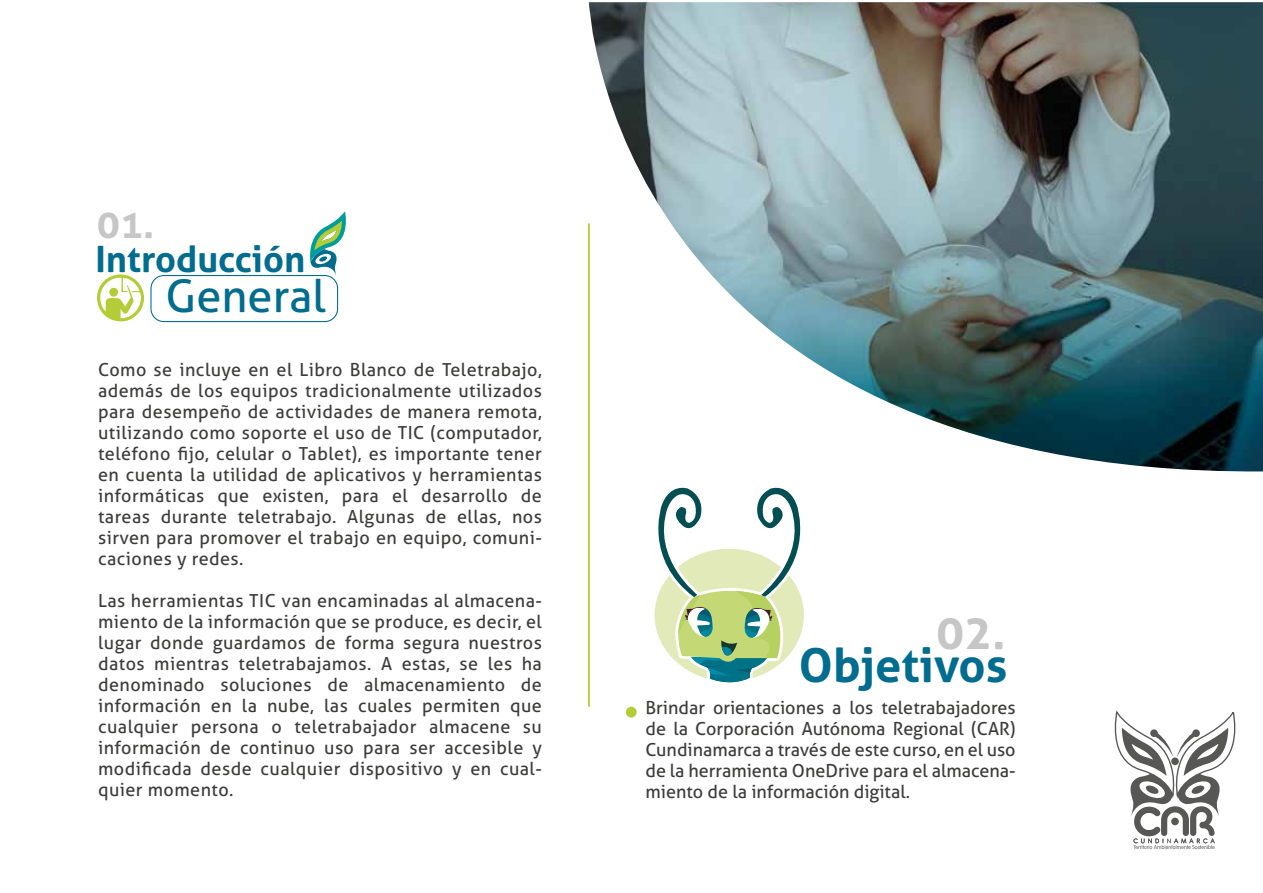
<style>
.page{position:relative;width:1263px;height:893px;background:#fff}
.page>*{position:absolute;margin:0;border:0;box-sizing:border-box;transform-origin:0 0}
.t1{font:700 46.95px "Aller";color:#006c8f}
.t2{font:700 46.8px "Aller";color:#c6c6c6}
.t3{font:45.15px "Aller";color:#006c8f}
.t4{font:700 38.55px "Aller";color:#c6c6c6}
.t5{font:700 36.15px "Aller";color:#006c8f}
.t6{font:18px/21px "Aller";letter-spacing:.025em;color:#3c3c3b;text-align:justify}
</style>
<div class="page">
<div style="left:150px;top:275px;width:188px;height:47px;border:1px solid #006c8f;border-radius:13px"></div>
<svg style="left:97px;top:274px;width:47px;height:48px"></svg>
<div style="left:109px;top:288px;width:9px;height:9px;background:#b4cd36;border-radius:50%"></div>
<div style="left:626px;top:707px;width:11px;height:10px;background:#b4cd36;border-radius:50%"></div>
<hr style="left:588px;top:223px;width:2px;height:484px;background:#b4cd36">
<svg style="left:306px;top:211px;width:40px;height:65px"></svg>
<svg style="left:1114px;top:711px;width:122px;height:138px"></svg>
<svg style="left:654px;top:487px;width:150px;height:196px"></svg>
<img style="left:589px;top:2px;width:674px;height:473px">
<h3 class="t4" style="left:97px;top:201px;width:59px">01.</h3>
<h3 class="t5" style="left:96px;top:237px;width:211px">Introducción</h3>
<h3 class="t3" style="left:166px;top:269px;width:162px">General</h3>
<p class="t6" style="left:98px;top:359px;width:445px">Como se incluye en el Libro Blanco de Teletrabajo, además de los equipos tradicionalmente utilizados para desempeño de actividades de manera remota, utilizando como soporte el uso de TIC (computador, teléfono fijo, celular o Tablet), es importante tener en cuenta la utilidad de aplicativos y herramientas informáticas que existen, para el desarrollo de tareas durante teletrabajo. Algunas de ellas, nos sirven para promover el trabajo en equipo, comuni&shy;caciones y redes.</p>
<p class="t6" style="left:98px;top:590px;width:445px">Las herramientas TIC van encaminadas al almacena&shy;miento de la información que se produce, es decir, el lugar donde guardamos de forma segura nuestros datos mientras teletrabajamos. A estas, se les ha denominado soluciones de almacenamiento de información en la nube, las cuales permiten que cualquier persona o teletrabajador almacene su información de continuo uso para ser accesible y modificada desde cualquier dispositivo y en cual&shy;quier momento.</p>
<h2 class="t2" style="left:936px;top:603px;width:71px">02.</h2>
<h1 class="t1" style="left:799px;top:636px;width:210px">Objetivos</h1>
<p class="t6" style="left:645px;top:697px;width:372px">Brindar orientaciones a los teletrabajadores de la Corporación Autónoma Regional (CAR)<br>Cundinamarca a través de este curso, en el uso de la herramienta OneDrive para el almacena&shy;miento de la información digital.</p>
</div>
